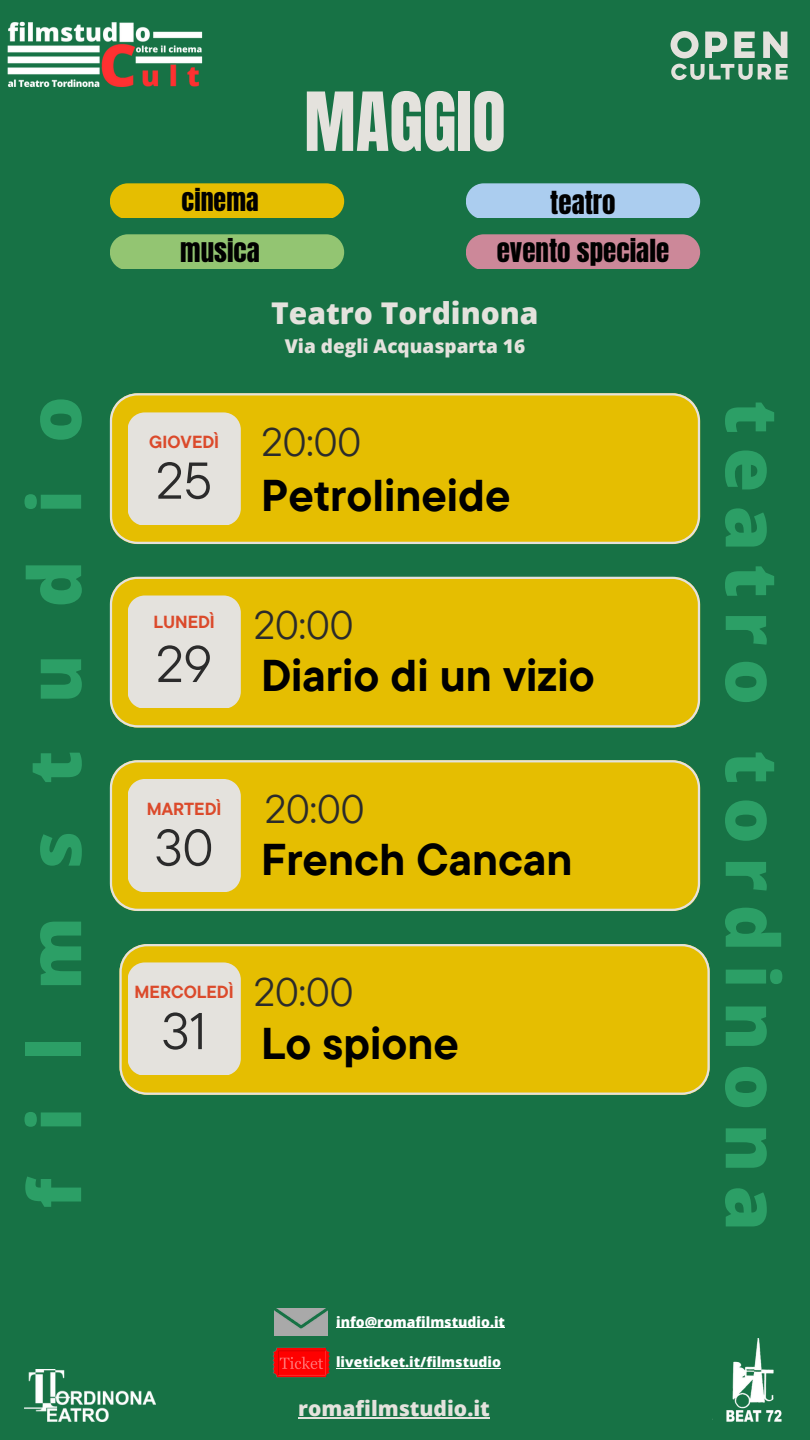
<style>
.page{position:relative;width:810px;height:1440px;background:#177245}
.page>*{position:absolute;margin:0;border:0;box-sizing:border-box;transform-origin:0 0}
.t1{font:800 73px "Open Sans";letter-spacing:.18em;color:#2c9f66}
.t2{font:800 73px "Open Sans";letter-spacing:.645em;color:#2c9f66}
.t3{font:69.2px "Anton";color:#e4e2dd}
.t4{font:51.7px "TT Commons Pro";color:#2b2b2b}
.t5{font:700 44.4px "TT Commons Pro";color:#000}
.t6{font:39.7px "TT Commons Pro";color:#2b2b2b}
.t7{font:800 30px "Open Sans";color:#e4e2dd}
.t8{font:27px "Anton";color:#000}
.t9{font:26px "Anton";color:#000}
.t10{font:800 21px "Open Sans";color:#e4e2dd}
.t11{font:800 19px "Open Sans";color:#e4e2dd}
.t12{font:700 17.4px "TT Commons Pro";color:#db4a2b}
.t13{font:800 14px "Open Sans";color:#fff}
</style>
<div class="page">
<div style="left:110px;top:393px;width:590px;height:151px;background:#e5be01"></div>
<div style="left:110px;top:577px;width:590px;height:150px;background:#e5be01"></div>
<div style="left:128px;top:596px;width:112px;height:112px;background:#e4e2dd"></div>
<div style="left:110px;top:760px;width:590px;height:151px;background:#e5be01"></div>
<div style="left:128px;top:779px;width:112px;height:113px;background:#e4e2dd"></div>
<div style="left:119px;top:944px;width:591px;height:151px;background:#e5be01"></div>
<div style="left:128px;top:962px;width:112px;height:113px;background:#e4e2dd"></div>
<div style="left:128px;top:412px;width:112px;height:113px;background:#e4e2dd"></div>
<div style="left:110px;top:183px;width:234px;height:35px;background:#e5be01"></div>
<div style="left:110px;top:234px;width:234px;height:34px;background:#93c572"></div>
<div style="left:466px;top:183px;width:234px;height:35px;background:#abcdef"></div>
<div style="left:466px;top:234px;width:234px;height:34px;background:#c89"></div>
<img style="left:7px;top:21px;width:196px;height:66px">
<img style="left:712px;top:1338px;width:70px;height:84px">
<img style="left:25px;top:1369px;width:130px;height:53px">
<img style="left:275px;top:1309px;width:52px;height:27px">
<img style="left:273px;top:1348px;width:57px;height:30px">
<hr style="left:336px;top:1328px;width:169px;height:1px;background:#fff">
<hr style="left:336px;top:1368px;width:165px;height:1px;background:#fff">
<hr style="left:298px;top:1418px;width:192px;height:1px;background:#e4e2dd">
<svg style="left:671px;top:31px;width:117px;height:49px"></svg>
<h2 class="t3" style="left:304px;top:72px;width:203px">MAGGIO</h2>
<p class="t9" style="left:182px;top:181px;width:78px">cinema</p>
<p class="t8" style="left:550px;top:183px;width:67px">teatro</p>
<p class="t8" style="left:180px;top:232px;width:81px">musica</p>
<p class="t8" style="left:497px;top:232px;width:174px">evento speciale</p>
<p class="t7" style="left:271px;top:292px;width:269px">Teatro Tordinona</p>
<p class="t11" style="left:285px;top:333px;width:242px">Via degli Acquasparta 16</p>
<h1 class="t2" style="left:3px;top:1208px;width:814px;rotate:-90deg">filmstudio</h1>
<h1 class="t1" style="left:804px;top:401px;width:832px;rotate:90deg">teatro tordinona</h1>
<p class="t6" style="left:262px;top:416px;width:101px">20:00</p>
<p class="t12" style="left:149px;top:430px;width:72px">GIOVEDÌ</p>
<p class="t4" style="left:156px;top:447px;width:57px">25</p>
<p class="t5" style="left:261px;top:467px;width:251px">Petrolineide</p>
<p class="t6" style="left:254px;top:600px;width:101px">20:00</p>
<p class="t12" style="left:153px;top:611px;width:63px">LUNEDÌ</p>
<p class="t5" style="left:156px;top:647px;width:440px"><sup>29</sup> Diario di un vizio</p>
<p class="t12" style="left:147px;top:797px;width:76px">MARTEDÌ</p>
<p class="t6" style="left:265px;top:783px;width:101px">20:00</p>
<p class="t5" style="left:155px;top:830px;width:419px"><sup>30</sup> French Cancan</p>
<p class="t12" style="left:135px;top:981px;width:101px">MERCOLEDÌ</p>
<p class="t6" style="left:254px;top:966px;width:101px">20:00</p>
<p class="t5" style="left:162px;top:1014px;width:298px"><sup>31</sup> Lo spione</p>
<p class="t13" style="left:336px;top:1312px;width:170px">info@romafilmstudio.it</p>
<p class="t13" style="left:336px;top:1352px;width:166px">liveticket.it/filmstudio</p>
<p class="t10" style="left:298px;top:1394px;width:193px">romafilmstudio.it</p>
</div>
